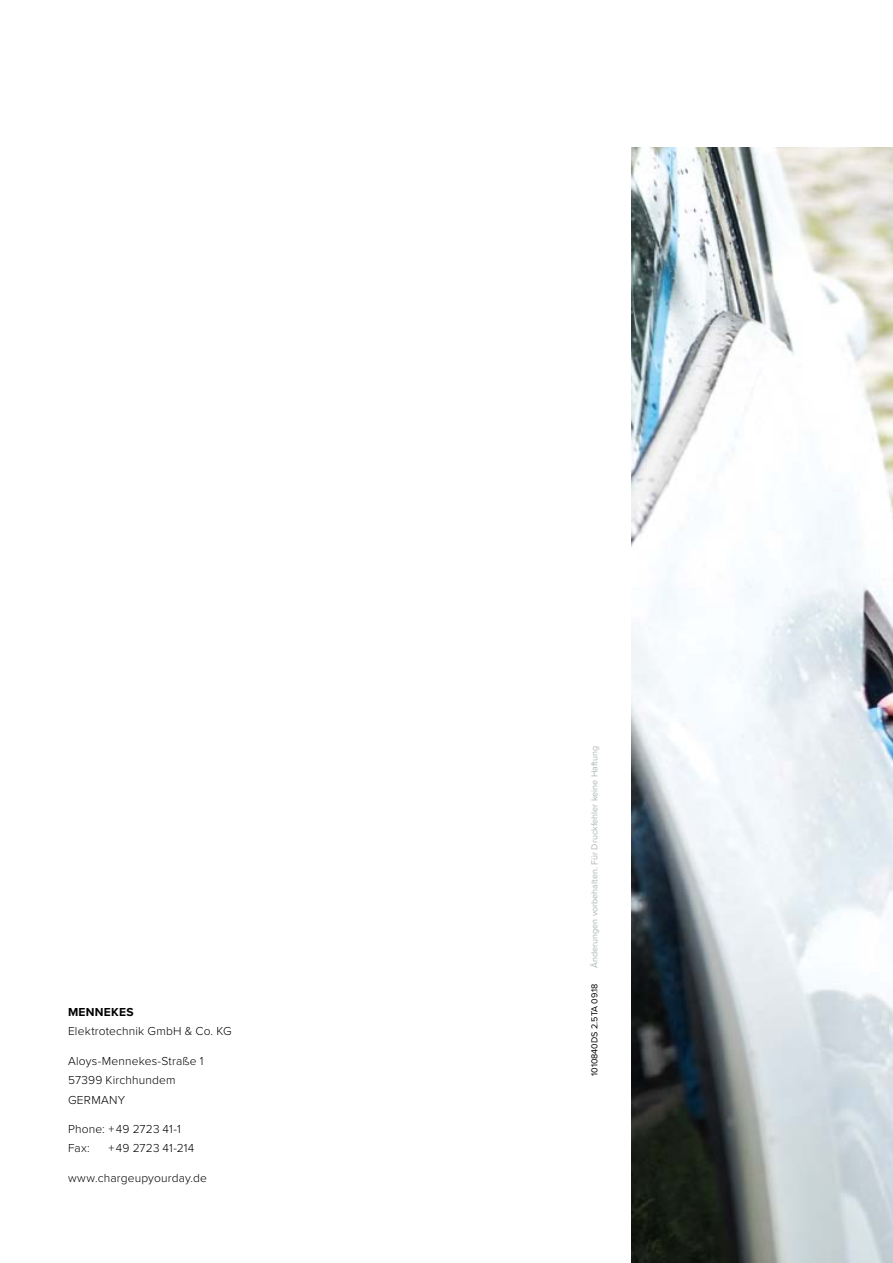
<style>
.page{position:relative;width:893px;height:1263px;background:#fff}
.page>*{position:absolute;margin:0;border:0;box-sizing:border-box;transform-origin:0 0}
.t1{font:300 12px/19.5px "Proxima Nova";letter-spacing:.015em;color:#000}
.t2{font:700 12px "Proxima Nova";letter-spacing:.02em;color:#000}
.t3{font:9px "Proxima Nova";color:#afb6ba}
.t4{font:9px "Proxima Nova";color:#000}
</style>
<div class="page">
<img style="left:631px;top:148px;width:262px;height:1115px">
<p class="t2" style="left:68px;top:1003px;width:67px">MENNEKES</p>
<p class="t1" style="left:68px;top:1021px;width:165px">Elektrotechnik GmbH &amp; Co. KG</p>
<p class="t1" style="left:68px;top:1050px;width:137px">Aloys-Mennekes-Straße 1<br>57399 Kirchhundem<br>GERMANY</p>
<p class="t1" style="left:68px;top:1118px;width:114px">Phone: + 49 2723 41-1<br>Fax:</p>
<p class="t1" style="left:109px;top:1138px;width:87px">+ 49 2723 41-214</p>
<p class="t1" style="left:68px;top:1167px;width:141px">www.chargeupyourday.de</p>
<p class="t3" style="left:588px;top:968px;width:223px;rotate:-90deg">Änderungen vorbehalten. Für Druckfehler keine Haftung</p>
<p class="t4" style="left:588px;top:1076px;width:94px;rotate:-90deg">1010840DS 2.5TA 09.18</p>
</div>
